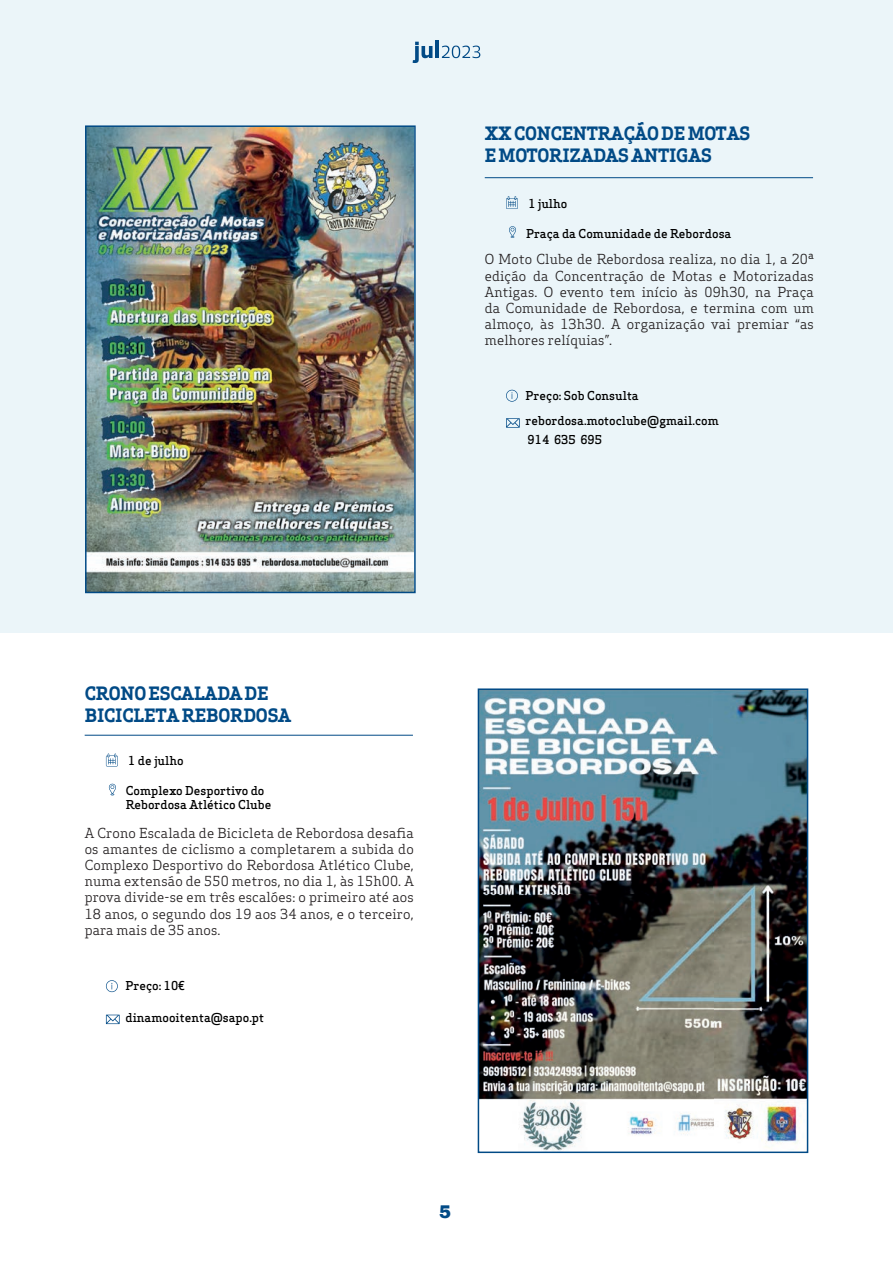
<style>
.page{position:relative;width:893px;height:1263px;background:#fff}
.page>*{position:absolute;margin:0;border:0;box-sizing:border-box;transform-origin:0 0}
.t1{font:700 18px/21.6px "Apex Serif";letter-spacing:-.01em;color:#014a86}
.t2{font:900 18px "Archivo";color:#014a86}
.t3{font:13.5px/16.2px "Apex Serif";letter-spacing:.01em;color:#231f20;text-align:justify}
.t4{font:500 12px/14.4px "Apex Serif";color:#000}
</style>
<div class="page">
<div style="left:0;top:0;width:893px;height:632px;background:#ebf5f9"></div>
<hr style="left:85px;top:735px;width:328px;height:1px;background:#014a86">
<svg style="left:106px;top:753px;width:12px;height:13px"></svg>
<svg style="left:109px;top:784px;width:7px;height:11px"></svg>
<img style="left:481px;top:691px;width:324px;height:459px">
<div style="left:478px;top:688px;width:330px;height:465px;border:2px solid #014a86"></div>
<svg style="left:106px;top:980px;width:12px;height:12px"></svg>
<svg style="left:106px;top:1015px;width:14px;height:9px"></svg>
<svg style="left:413px;top:42px;width:67px;height:21px"></svg>
<hr style="left:435px;top:41px;width:4px;height:17px;background:#014a86">
<hr style="left:485px;top:177px;width:328px;height:1px;background:#014a86">
<svg style="left:506px;top:196px;width:12px;height:13px"></svg>
<svg style="left:509px;top:226px;width:7px;height:12px"></svg>
<img style="left:88px;top:128px;width:325px;height:462px">
<div style="left:85px;top:125px;width:331px;height:468px;border:2px solid #014a86"></div>
<svg style="left:506px;top:390px;width:12px;height:12px"></svg>
<svg style="left:506px;top:418px;width:14px;height:10px"></svg>
<h1 class="t1" style="left:485px;top:122px;width:267px">XX CONCENTRAÇÃO DE MOTAS<br>E MOTORIZADAS ANTIGAS</h1>
<p class="t4" style="left:528px;top:196px;width:41px">1 julho</p>
<p class="t4" style="left:526px;top:226px;width:207px">Praça da Comunidade de Rebordosa</p>
<p class="t3" style="left:485px;top:251px;width:331px">O Moto Clube de Rebordosa realiza, no dia 1, a 20ª edição da Concentração de Motas e Motorizadas Antigas. O evento tem início às 09h30, na Praça da Comunidade de Rebordosa, e termina com um almoço, às 13h30. A organização vai premiar “as melhores relíquias”.</p>
<p class="t4" style="left:526px;top:383px;width:195px;line-height:25px">Preço: Sob Consulta rebordosa.motoclube@gmail.com</p>
<p class="t4" style="left:528px;top:433px;width:76px">914 635 695</p>
<h1 class="t1" style="left:85px;top:683px;width:208px">CRONO ESCALADA DE<br>BICICLETA REBORDOSA</h1>
<p class="t4" style="left:128px;top:754px;width:57px">1 de julho</p>
<p class="t4" style="left:126px;top:783px;width:147px">Complexo Desportivo do<br>Rebordosa Atlético Clube</p>
<p class="t3" style="left:85px;top:824px;width:331px">A Crono Escalada de Bicicleta de Rebordosa desafia os amantes de ciclismo a completarem a subida do Complexo Desportivo do Rebordosa Atlético Clube, numa extensão de 550 metros, no dia 1, às 15h00. A prova divide-se em três escalões: o primeiro até aos 18 anos, o segundo dos 19 aos 34 anos, e o terceiro, para mais de 35 anos.</p>
<p class="t4" style="left:125px;top:979px;width:61px">Preço: 10€</p>
<p class="t4" style="left:125px;top:1010px;width:140px">dinamooitenta@sapo.pt</p>
<h1 class="t2" style="left:439px;top:1201px;width:14px">5</h1>
</div>
